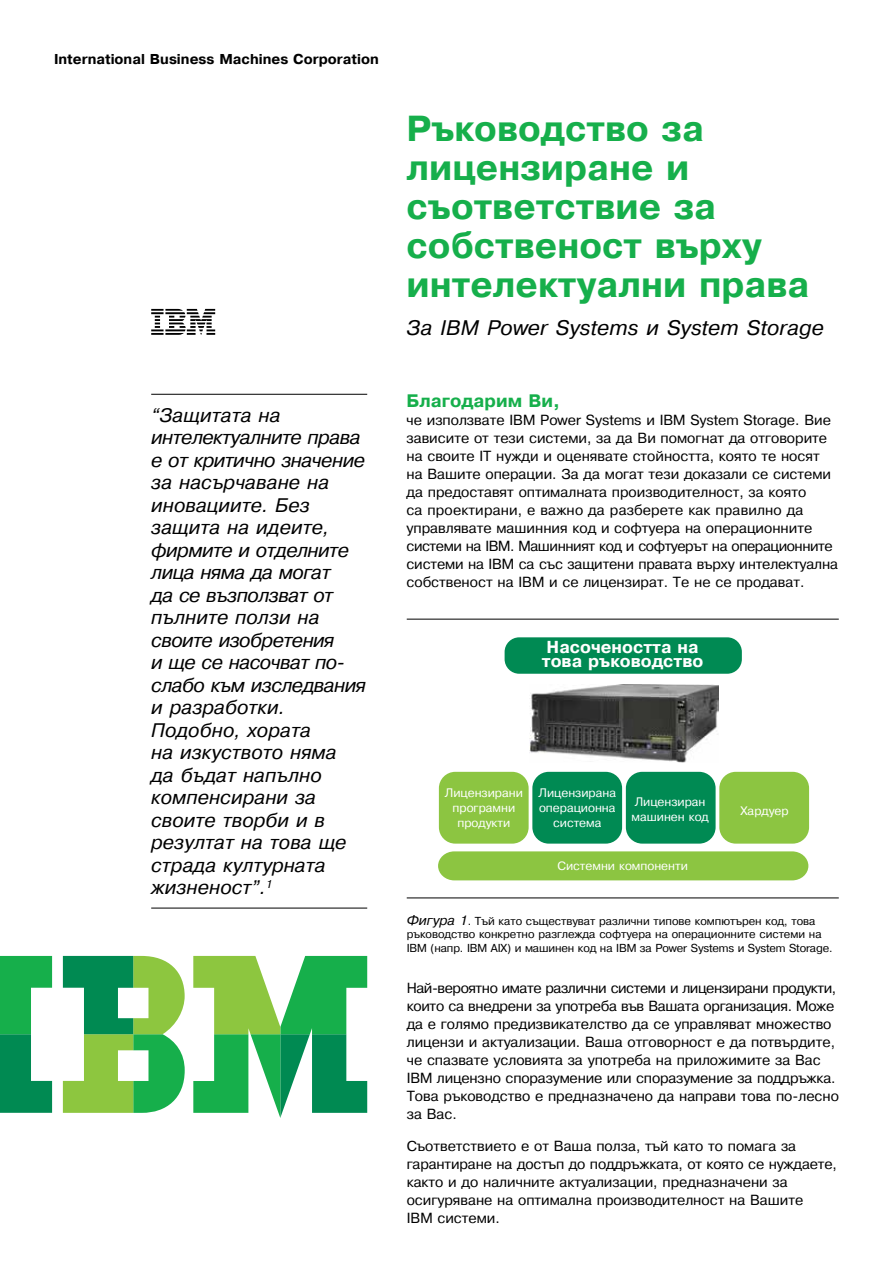
<style>
.page{position:relative;width:893px;height:1263px;background:#fff}
.page>*{position:absolute;margin:0;border:0;box-sizing:border-box;transform-origin:0 0}
.t1{font:36px/39px "Pragmatica Bold Cyrillic";color:#16af4b}
.t2{font:21px "Pragmatica Italic Cyrillic";color:#000}
.t3{font:19.5px/22.5px "Pragmatica Italic Cyrillic";color:#000}
.t4{font:18px "Pragmatica Bold Cyrillic";color:#16af4b}
.t5{font:17.25px/13.5px "Pragmatica Bold Cyrillic";color:#fff}
.t6{font:14.25px/18px "Pragmatica Plain";color:#000}
.t7{font:14.25px "Pragmatica Bold Cyrillic";color:#000}
.t8{font:12px/15px "Pragmatica Plain";color:#fff;text-align:center}
.t9{font:11.25px/13.5px "Pragmatica Plain";color:#000}
.s1{font-family:"Pragmatica Italic Cyrillic";font-size:13.5px}
</style>
<div class="page">
<svg style="left:151px;top:309px;width:64px;height:26px"></svg>
<svg style="left:0;top:956px;width:52px;height:157px"></svg>
<svg style="left:193px;top:956px;width:174px;height:162px"></svg>
<svg style="left:63px;top:956px;width:122px;height:157px"></svg>
<hr style="left:407px;top:619px;width:432px;height:1px;background:#000">
<div style="left:505px;top:637px;width:237px;height:37px;background:#008a53;border-radius:15px"></div>
<img style="left:530px;top:685px;width:188px;height:77px">
<div style="left:439px;top:772px;width:90px;height:72px;background:#8cc541;border-radius:16px"></div>
<div style="left:532px;top:772px;width:90px;height:72px;background:#008a53;border-radius:16px"></div>
<div style="left:626px;top:772px;width:90px;height:72px;background:#008a53;border-radius:16px"></div>
<div style="left:719px;top:772px;width:90px;height:72px;background:#8cc541;border-radius:16px"></div>
<div style="left:438px;top:851px;width:370px;height:29px;background:#8cc541"></div>
<hr style="left:407px;top:897px;width:432px;height:1px;background:#000">
<hr style="left:151px;top:394px;width:216px;height:1px;background:#000">
<hr style="left:151px;top:908px;width:216px;height:1px;background:#000">
<p class="t7" style="left:54px;top:52px;width:326px">International Business Machines Corporation</p>
<p class="t3" style="left:151px;top:404px;width:216px">“Защитата на интелектуалните права е от критично значение за насърчаване на иновациите. Без защита на идеите, фирмите и отделните лица няма да могат<br>да се възползват от пълните ползи на своите изобретения<br>и ще се насочват по&shy;слабо към изследвания и разработки.<br>Подобно, хората<br>на изкуството няма<br>да бъдат напълно компенсирани за своите творби и в резултат на това ще страда културната жизненост”.<sup>1</sup></p>
<h1 class="t1" style="left:406px;top:110px;width:404px">Ръководство за лицензиране и съответствие за собственост върху интелектуални права</h1>
<h2 class="t2" style="left:406px;top:317px;width:419px">За IBM Power Systems и System Storage</h2>
<p class="t4" style="left:406px;top:391px;width:155px">Благодарим Ви,</p>
<p class="t6" style="left:406px;top:411px;width:433px">че използвате IBM Power Systems и IBM System Storage. Вие зависите от тези системи, за да Ви помогнат да отговорите на своите IT нужди и оценявате стойността, която те носят на Вашите операции. За да могат тези доказали се системи да предоставят оптималната производителност, за която<br>са проектирани, е важно да разберете как правилно да управлявате машинния код и софтуера на операционните системи на IBM. Машинният код и софтуерът на операционните системи на IBM са със защитени правата върху интелектуална собственост на IBM и се лицензират. Те не се продават.</p>
<p class="t5" style="left:542px;top:641px;width:163px">Насочеността на това ръководство</p>
<p class="t8" style="left:445px;top:786px;width:80px">Лицензирани програмни продукти</p>
<p class="t8" style="left:538px;top:786px;width:79px">Лицензирана операционна система</p>
<p class="t8" style="left:631px;top:795px;width:79px;text-align:left">Лицензиран машинен код</p>
<p class="t8" style="left:740px;top:803px;width:50px">Хардуер</p>
<p class="t8" style="left:558px;top:858px;width:132px">Системни компоненти</p>
<p class="t9" style="left:407px;top:914px;width:427px"><span class="s1">Фигура 1</span>. Тъй като съществуват различни типове компютърен код, това ръководство конкретно разглежда софтуера на операционните системи на<br>IBM (напр. IBM AIX) и машинен код на IBM за Power Systems и System Storage.</p>
<p class="t6" style="left:407px;top:980px;width:434px">Най-вероятно имате различни системи и лицензирани продукти, които са внедрени за употреба във Вашата организация. Може да е голямо предизвикателство да се управляват множество лицензи и актуализации. Ваша отговорност e да потвърдите, че спазвате условията за употреба на приложимите за Вас IBM лицензно споразумение или споразумение за поддръжка.<br>Това ръководство е предназначено да направи това по-лесно за Вас.</p>
<p class="t6" style="left:407px;top:1137px;width:432px">Съответствието е от Ваша полза, тъй като то помага за гарантиране на достъп до поддръжката, от която се нуждаете, както и до наличните актуализации, предназначени за осигуряване на оптимална производителност на Вашите<br>IBM системи.</p>
</div>
